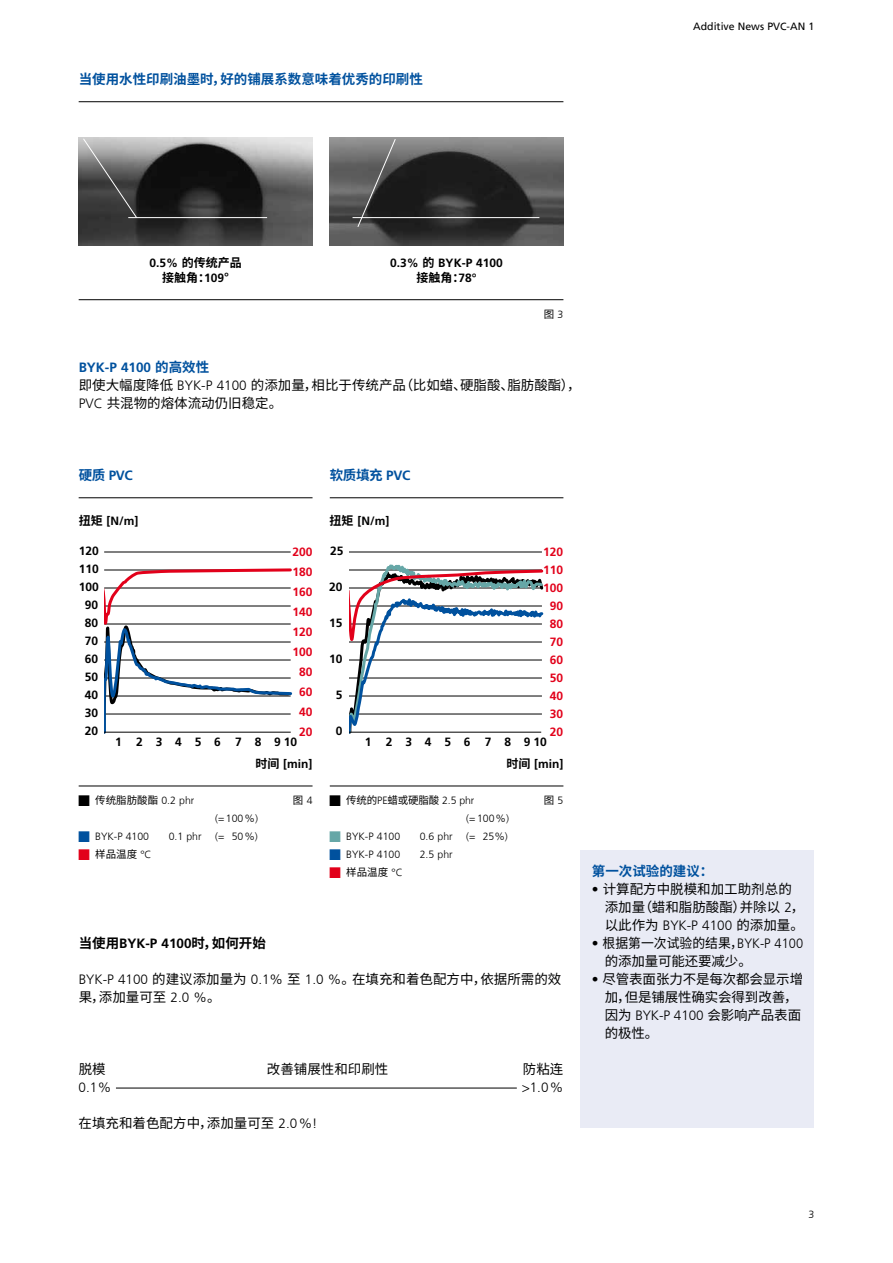
<style>
.page{position:relative;width:893px;height:1263px;background:#fff}
.page>*{position:absolute;margin:0;border:0;box-sizing:border-box;transform-origin:0 0}
.t1{font:13.5px/18px "Source Han Sans SC";color:#000}
.t2{font:700 13.5px "Source Han Sans SC";color:#00519e}
.t3{font:13.5px/18px "Source Han Sans SC";color:#000;scale:.95 1}
.t4{font:700 13.5px "Source Han Sans SC";color:#000}
.t5{font:700 13.5px "Frutiger LT";color:#00519e}
.t6{font:300 13.5px "Frutiger LT";color:#000}
.t7{font:700 12px/18px "Frutiger LT";color:#000;text-align:center}
.t8{font:700 12px/18px "Frutiger LT";color:#e2001a;text-align:center}
.t9{font:700 12px/15px "Source Han Sans SC";color:#000;text-align:center}
.t10{font:700 12px "Frutiger LT";letter-spacing:1.07em;color:#000}
.t11{font:300 10.5px "Frutiger LT";color:#000}
.t12{font:10.5px "Source Han Sans SC";color:#000}
.t13{font:10.5px "Frutiger LT";color:#000}
.s1{font-family:"Frutiger LT"}
.s2{font-family:"Source Han Sans SC"}
.s3{font-family:"Frutiger LT";font-weight:300}
</style>
<div class="page">
<hr style="left:79px;top:101px;width:484px;height:1px;background:#000">
<hr style="left:79px;top:299px;width:484px;height:1px;background:#000">
<img style="left:79px;top:138px;width:234px;height:108px">
<hr style="left:128px;top:217px;width:139px;height:1px;background:#fff">
<svg style="left:82px;top:138px;width:56px;height:81px;background:#686868"></svg>
<img style="left:330px;top:138px;width:233px;height:108px">
<hr style="left:352px;top:217px;width:187px;height:1px;background:#fff">
<svg style="left:357px;top:138px;width:39px;height:90px;background:#555"></svg>
<div style="left:580px;top:850px;width:234px;height:278px;background:#e9ebf5"></div>
<hr style="left:116px;top:1088px;width:401px;height:1px;background:#000">
<hr style="left:79px;top:497px;width:234px;height:1px;background:#000">
<hr style="left:79px;top:786px;width:234px;height:1px;background:#000">
<hr style="left:104px;top:552px;width:187px;height:1px;background:#000">
<svg style="left:104px;top:568px;width:189px;height:166px"></svg>
<hr style="left:103px;top:732px;width:188px;height:1px;background:#000">
<hr style="left:100px;top:528px;width:4px;height:207px;background:#fff">
<hr style="left:330px;top:497px;width:233px;height:1px;background:#000">
<hr style="left:330px;top:786px;width:233px;height:1px;background:#000">
<svg style="left:349px;top:551px;width:195px;height:183px"></svg>
<hr style="left:349px;top:732px;width:192px;height:1px;background:#000">
<p class="t2" style="left:79px;top:71px;width:346px">当使用水性印刷油墨时，好的铺展系数意味着优秀的印刷性</p>
<p class="t13" style="left:693px;top:20px;width:123px">Additive News PVC-AN 1</p>
<p class="t9" style="left:149px;top:255px;width:94px"><span class="s1">0.5%</span> 的传统产品接触角：<span class="s1">109</span>°</p>
<p class="t7" style="left:390px;top:254px;width:114px">0.3% <span class="s2">的</span> BYK-P 4100</p>
<p class="t9" style="left:416px;top:270px;width:62px">接触角：<span class="s1">78°</span></p>
<p class="t12" style="left:544px;top:308px;width:21px">图 <span class="s3">3</span></p>
<p class="t5" style="left:79px;top:359px;width:132px">BYK-P 4100 <span class="s2">的高效性</span></p>
<p class="t1" style="left:79px;top:376px;width:504px">即使大幅度降低 <span class="s3">BYK-P 4100</span> 的添加量，相比于传统产品（比如蜡、硬脂酸、脂肪酸酯），<br><span class="s3">PVC</span> 共混物的熔体流动仍旧稳定。</p>
<p class="t5" style="left:79px;top:467px;width:56px"><span class="s2">硬质</span> PVC</p>
<p class="t7" style="left:79px;top:512px;width:61px"><span class="s2">扭矩</span> [N/m]</p>
<p class="t7" style="left:79px;top:542px;width:22px">120<br>110<br>100<br>90<br>80<br>70<br>60<br>50<br>40<br>30<br>20</p>
<p class="t8" style="left:292px;top:542px;width:22px;line-height:20px">200<br>180<br>160<br>140<br>120<br>100<br>80<br>60<br>40<br>20</p>
<p class="t10" style="left:115px;top:735px;width:184px">1 23456 78910</p>
<p class="t7" style="left:256px;top:755px;width:59px"><span class="s2">时间</span> [min]</p>
<p class="t12" style="left:95px;top:794px;width:101px">传统脂肪酸酯 <span class="s3">0.2 phr</span></p>
<p class="t12" style="left:293px;top:794px;width:21px">图 <span class="s3">4</span></p>
<p class="t11" style="left:215px;top:813px;width:44px">(=100%)</p>
<p class="t11" style="left:95px;top:831px;width:55px">BYK-P 4100</p>
<p class="t11" style="left:169px;top:831px;width:34px">0.1 phr</p>
<p class="t11" style="left:215px;top:831px;width:44px">(= 50%)</p>
<p class="t12" style="left:95px;top:848px;width:58px">样品温度 <span class="s3">°C</span></p>
<p class="t2" style="left:330px;top:467px;width:82px">软质填充 <span class="s1">PVC</span></p>
<p class="t7" style="left:330px;top:512px;width:61px"><span class="s2">扭矩</span> [N/m]</p>
<p class="t7" style="left:330px;top:542px;width:15px">25</p>
<p class="t7" style="left:329px;top:578px;width:15px">20</p>
<p class="t7" style="left:329px;top:614px;width:15px">15</p>
<p class="t7" style="left:329px;top:650px;width:15px">10</p>
<p class="t7" style="left:336px;top:686px;width:8px">5</p>
<p class="t7" style="left:336px;top:722px;width:8px">0</p>
<p class="t8" style="left:543px;top:543px;width:22px">120<br>110<br>100<br>90<br>80<br>70<br>60<br>50<br>40<br>30<br>20</p>
<p class="t10" style="left:365px;top:735px;width:183px">1 23456 78910</p>
<p class="t7" style="left:506px;top:755px;width:59px"><span class="s2">时间</span> [min]</p>
<p class="t12" style="left:346px;top:794px;width:130px">传统的<span class="s3">PE</span>蜡或硬脂酸 <span class="s3">2.5 phr</span></p>
<p class="t12" style="left:544px;top:794px;width:21px">图 <span class="s3">5</span></p>
<p class="t11" style="left:466px;top:813px;width:44px">(= 100%)</p>
<p class="t11" style="left:346px;top:831px;width:55px">BYK-P 4100</p>
<p class="t11" style="left:420px;top:831px;width:34px">0.6 phr</p>
<p class="t11" style="left:466px;top:831px;width:43px">(= 25%)</p>
<p class="t11" style="left:346px;top:849px;width:55px">BYK-P 4100</p>
<p class="t11" style="left:420px;top:849px;width:34px">2.5 phr</p>
<p class="t12" style="left:346px;top:866px;width:58px">样品温度 <span class="s3">°C</span></p>
<p class="t4" style="left:79px;top:935px;width:189px">当使用<span class="s1">BYK-P 4100</span>时，如何开始</p>
<p class="t1" style="left:79px;top:970px;width:484px"><span class="s3">BYK-P 4100</span> 的建议添加量为 <span class="s3">0.1%</span> 至 <span class="s3">1.0 %</span>。在填充和着色配方中，依据所需的效果，添加量可至 <span class="s3">2.0 %</span>。</p>
<p class="t1" style="left:79px;top:1060px;width:28px">脱模</p>
<p class="t1" style="left:267px;top:1060px;width:123px">改善铺展性和印刷性</p>
<p class="t1" style="left:523px;top:1060px;width:42px">防粘连</p>
<p class="t6" style="left:79px;top:1080px;width:34px">0.1%</p>
<p class="t6" style="left:522px;top:1080px;width:43px">&gt;1.0%</p>
<p class="t1" style="left:79px;top:1114px;width:240px">在填充和着色配方中，添加量可至 <span class="s3">2.0%!</span></p>
<p class="t2" style="left:592px;top:863px;width:123px">第一次试验的建议：</p>
<p class="t1" style="left:605px;top:880px;width:201px;text-indent:-13px"><span class="s3">•</span> 计算配方中脱模和加工助剂总的添加量（蜡和脂肪酸酯）并除以 <span class="s3">2</span>，以此作为 <span class="s3">BYK-P 4100</span> 的添加量。</p>
<p class="t3" style="left:605px;top:934px;width:210px;text-indent:-13px"><span class="s3">•</span> 根据第一次试验的结果，<span class="s3">BYK-P 4100</span>的添加量可能还要减少。</p>
<p class="t1" style="left:605px;top:970px;width:200px;text-indent:-13px"><span class="s3">•</span> 尽管表面张力不是每次都会显示增加，但是铺展性确实会得到改善，因为 <span class="s3">BYK-P 4100</span> 会影响产品表面的极性。</p>
<p class="t11" style="left:808px;top:1208px;width:7px">3</p>
</div>
